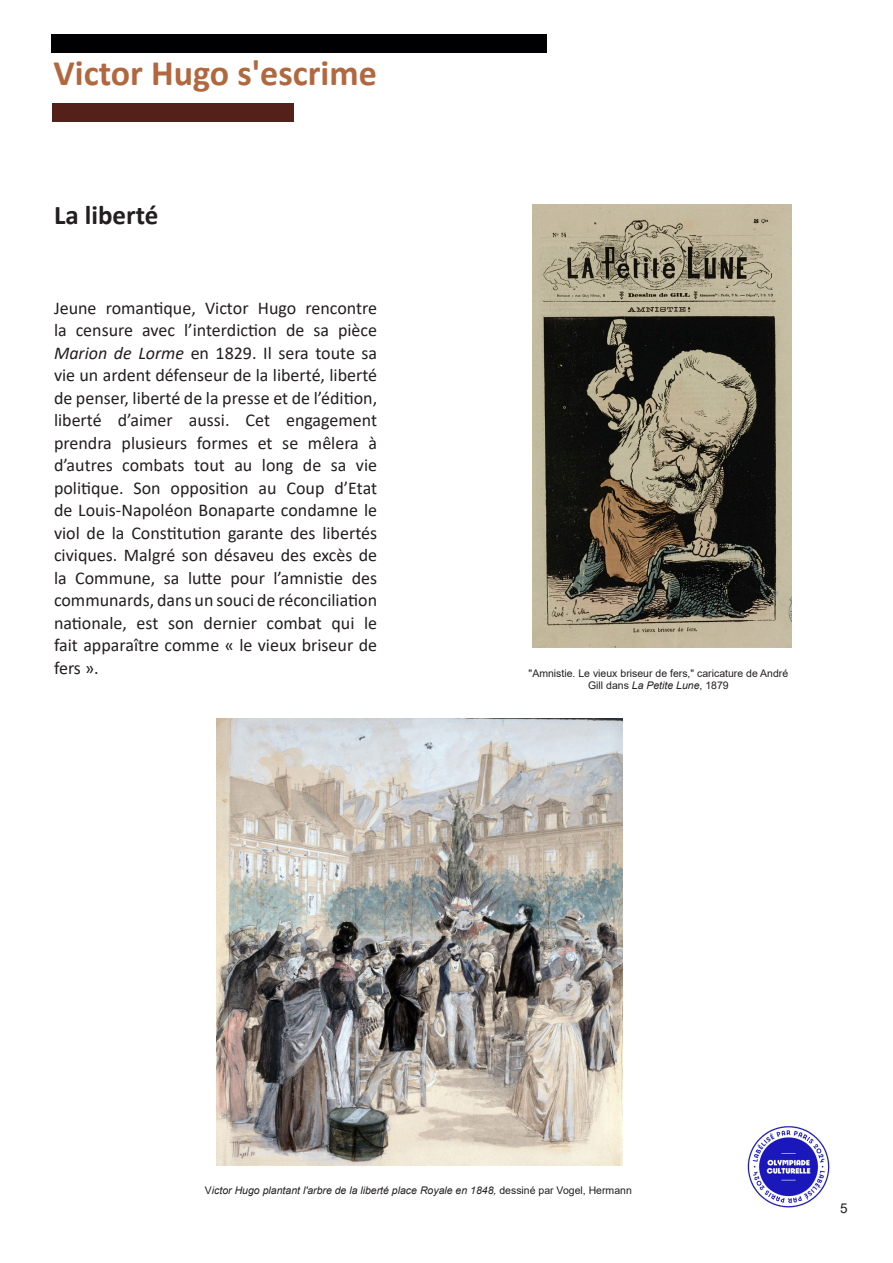
<style>
.page{position:relative;width:893px;height:1263px;background:#fff}
.page>*{position:absolute;margin:0;border:0;box-sizing:border-box;transform-origin:0 0}
.t1{font:700 36px "Calibri";color:#b2683f}
.t2{font:700 27px "Calibri";color:#231f20}
.t3{font:18px/22.5px "Calibri";color:#231f20;text-align:justify}
.t4{font:13.5px "Arial";color:#231f20}
.t5{font:italic 10.5px "Arial";color:#231f20}
.t6{font:10.5px/12.6px "Arial";color:#231f20;text-align:center}
.s1{font-style:italic}
.s2{font-style:normal}
</style>
<div class="page">
<img style="left:216px;top:718px;width:406px;height:447px">
<img style="left:532px;top:204px;width:259px;height:444px">
<div style="left:51px;top:34px;width:496px;height:18px;background:#000002"></div>
<div style="left:52px;top:103px;width:242px;height:18px;background:#54211a"></div>
<img style="left:747px;top:1126px;width:83px;height:82px">
<h1 class="t1" style="left:54px;top:47px;width:325px">Victor Hugo s'escrime</h1>
<h2 class="t2" style="left:54px;top:196px;width:106px">La liberté</h2>
<p class="t3" style="left:54px;top:296px;width:325px">Jeune romantique, Victor Hugo rencontre la censure avec l’interdiction de sa pièce <span class="s1">Marion de Lorme</span> en 1829. Il sera toute sa vie un ardent défenseur de la liberté, liberté de penser, liberté de la presse et de l’édition, liberté d’aimer aussi. Cet engagement prendra plusieurs formes et se mêlera à d’autres combats tout au long de sa vie politique. Son opposition au Coup d’Etat de Louis-Napoléon Bonaparte condamne le viol de la Constitution garante des libertés civiques. Malgré son désaveu des excès de la Commune, sa lutte pour l’amnistie des communards, dans un souci de réconciliation nationale, est son dernier combat qui le fait apparaître comme « le vieux briseur de fers ».</p>
<p class="t6" style="left:529px;top:666px;width:261px">"Amnistie. Le vieux briseur de fers," caricature de André<br>Gill dans <span class="s1">La Petite Lune</span>, 1879</p>
<p class="t5" style="left:205px;top:1183px;width:428px"><span class="s2">V</span>ictor Hugo plantant l'arbre de la liberté place Royale en 1848, <span class="s2">dessiné par Vogel, Hermann</span></p>
<p class="t4" style="left:840px;top:1199px;width:9px">5</p>
</div>
